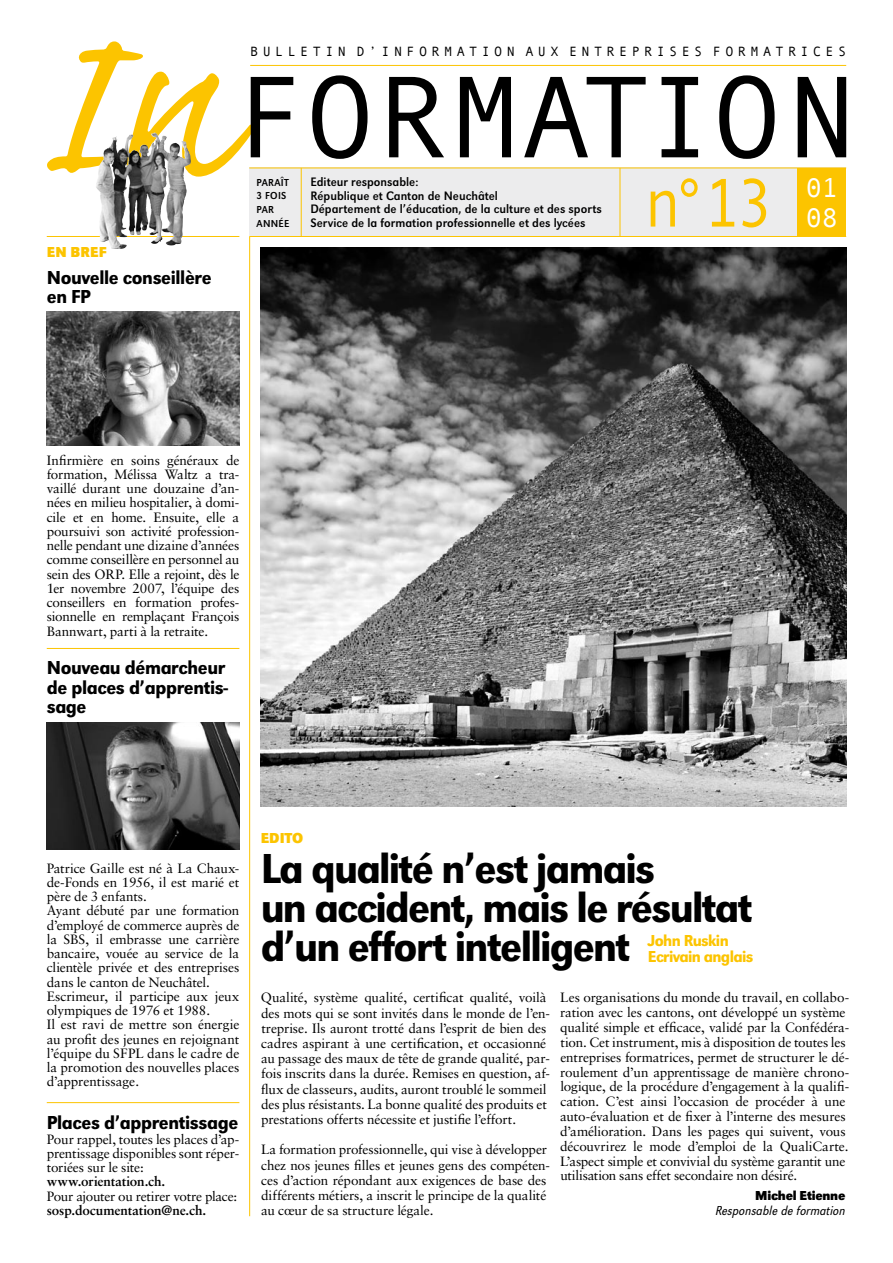
<style>
.page{position:relative;width:893px;height:1263px;background:#fff}
.page>*{position:absolute;margin:0;border:0;box-sizing:border-box;transform-origin:0 0}
.t1{font:68.7px "Andale Mono";color:#fcc400;scale:.9 1}
.t2{font:43.5px/39px "URW Grotesk T Medi Narr";letter-spacing:-.04em;color:#000}
.t3{font:27px/30px "Andale Mono";color:#fff}
.t4{font:19.5px/19.5px "URW Grotesk T Medi Narr";letter-spacing:-.02em;color:#000}
.t5{font:16.5px/16.5px "URW Grotesk T Medi Narr";letter-spacing:-.04em;color:#fcc400}
.t6{font:15px "URW Grotesk T Bold Narr";color:#fcc400}
.t7{font:13.5px/14.2px "Sabon";letter-spacing:-.01em;color:#000}
.t8{font:13.5px "Andale Mono";letter-spacing:.33em;color:#000}
.t9{font:700 13.5px "Sabon";letter-spacing:-.01em;color:#000}
.t10{font:13.5px "URW Grotesk T Ligh Extr Narr Obli";color:#000}
.t11{font:13.5px "URW Grotesk T Bold Narr";letter-spacing:-.02em;color:#000}
.t12{font:12.75px/13.5px "URW Grotesk T Regu Narr";color:#000}
.t13{font:10.5px/13.6px "URW Grotesk T Regu Narr";letter-spacing:.025em;color:#000}
</style>
<div class="page">
<div style="left:249px;top:168px;width:597px;height:68px;background:#ececed"></div>
<hr style="left:47px;top:236px;width:192px;height:1px;background:#fcc400">
<div style="left:798px;top:168px;width:48px;height:69px;background:#fcc400"></div>
<svg style="left:47px;top:41px;width:246px;height:136px"></svg>
<svg style="left:312px;top:75px;width:56px;height:84px"></svg>
<svg style="left:389px;top:77px;width:55px;height:80px"></svg>
<svg style="left:460px;top:77px;width:51px;height:80px"></svg>
<svg style="left:524px;top:77px;width:122px;height:80px"></svg>
<svg style="left:662px;top:77px;width:36px;height:80px"></svg>
<svg style="left:719px;top:75px;width:56px;height:84px"></svg>
<svg style="left:798px;top:77px;width:48px;height:80px"></svg>
<img style="left:261px;top:248px;width:585px;height:558px">
<hr style="left:249px;top:168px;width:597px;height:1px;background:#fcc400">
<hr style="left:250px;top:65px;width:596px;height:1px;background:#fcc400">
<hr style="left:250px;top:236px;width:596px;height:1px;background:#fcc400">
<hr style="left:620px;top:168px;width:1px;height:69px;background:#fcc400">
<hr style="left:301px;top:168px;width:1px;height:69px;background:#fcc400">
<hr style="left:249px;top:236px;width:1px;height:980px;background:#fcc400">
<hr style="left:47px;top:1102px;width:192px;height:1px;background:#fcc400">
<img style="left:110px;top:143px;width:48px;height:41px">
<hr style="left:47px;top:648px;width:192px;height:1px;background:#fcc400">
<img style="left:47px;top:723px;width:192px;height:126px">
<img style="left:47px;top:311px;width:192px;height:135px">
<p class="t8" style="left:250px;top:44px;width:598px">BULLETIN D’INFORMATION AUX ENTREPRISES FORMATRICES</p>
<p class="t6" style="left:47px;top:244px;width:61px">EN BREF</p>
<h3 class="t4" style="left:47px;top:267px;width:166px">Nouvelle conseillère en FP</h3>
<p class="t13" style="left:257px;top:175px;width:34px">PARAÎT<br>3 FOIS<br>PAR<br>ANNÉE</p>
<h1 class="t1" style="left:644px;top:164px;width:145px">n°13</h1>
<p class="t12" style="left:310px;top:175px;width:293px">Editeur responsable:<br>République et Canton de Neuchâtel<br>Département de l’éducation, de la culture et des sports Service de la formation professionnelle et des lycées</p>
<h3 class="t3" style="left:806px;top:172px;width:34px">01<br>08</h3>
<p class="t7" style="left:47px;top:453px;width:194px;text-align:justify">Infirmière en soins généraux de formation, Mélissa Waltz a tra&shy;vaillé durant une douzaine d’an&shy;nées en milieu hospitalier, à domi&shy;cile et en home. Ensuite, elle a poursuivi son activité profession&shy;nelle pendant une dizaine d’années comme conseillère en personnel au sein des ORP. Elle a rejoint, dès le 1er novembre 2007, l’équipe des conseillers en formation profes&shy;sionnelle en remplaçant François Bannwart, parti à la retraite.</p>
<h3 class="t4" style="left:47px;top:658px;width:183px">Nouveau démarcheur de places d’apprentis&shy;sage</h3>
<p class="t7" style="left:47px;top:861px;width:194px">Patrice Gaille est né à La Chaux&shy;de-Fonds en 1956, il est marié et père de 3 enfants.<br>Ayant débuté par une formation d’employé de commerce auprès de la SBS, il embrasse une carrière bancaire, vouée au service de la clientèle privée et des entreprises dans le canton de Neuchâtel.<br>Escrimeur, il participe aux jeux olympiques de 1976 et 1988.<br>Il est ravi de mettre son énergie au profit des jeunes en rejoignant l’équipe du SFPL dans le cadre de la promotion des nouvelles places d’apprentissage.</p>
<h3 class="t4" style="left:47px;top:1113px;width:193px">Places d’apprentissage</h3>
<p class="t7" style="left:47px;top:1132px;width:194px;text-align:justify">Pour rappel, toutes les places d’ap&shy;prentissage disponibles sont réper&shy;toriées sur le site:</p>
<p class="t9" style="left:47px;top:1173px;width:120px">www.orientation.ch.</p>
<p class="t7" style="left:47px;top:1189px;width:192px">Pour ajouter ou retirer votre place:</p>
<p class="t9" style="left:47px;top:1202px;width:161px">sosp.documentation@ne.ch.</p>
<p class="t6" style="left:261px;top:829px;width:44px">EDITO</p>
<h2 class="t2" style="left:261px;top:849px;width:493px">La qualité n’est jamais<br>un accident, mais le résultat d’un effort intelligent</h2>
<p class="t5" style="left:648px;top:932px;width:107px">John Ruskin<br>Ecrivain anglais</p>
<p class="t7" style="left:261px;top:990px;width:291px;line-height:15.1px">Qualité, système qualité, certificat qualité, voilà des mots qui se sont invités dans le monde de l’en&shy;treprise. Ils auront trotté dans l’esprit de bien des cadres aspirant à une certification, et occasionné au passage des maux de tête de grande qualité, par&shy;fois inscrits dans la durée. Remises en question, af&shy;flux de classeurs, audits, auront troublé le sommeil des plus résistants. La bonne qualité des produits et prestations offerts nécessite et justifie l’effort.</p>
<p class="t7" style="left:261px;top:1142px;width:291px;line-height:15.1px">La formation professionnelle, qui vise à développer chez nos jeunes filles et jeunes gens des compéten&shy;ces d’action répondant aux exigences de base des différents métiers, a inscrit le principe de la qualité au cœur de sa structure légale.</p>
<p class="t7" style="left:560px;top:990px;width:291px;line-height:14.9px">Les organisations du monde du travail, en collabo&shy;ration avec les cantons, ont développé un système qualité simple et efficace, validé par la Confédéra&shy;tion. Cet instrument, mis à disposition de toutes les entreprises formatrices, permet de structurer le dé&shy;roulement d’un apprentissage de manière chrono&shy;logique, de la procédure d’engagement à la qualifi&shy;cation. C’est ainsi l’occasion de procéder à une auto-évaluation et de fixer à l’interne des mesures d’amélioration. Dans les pages qui suivent, vous découvrirez le mode d’emploi de la QualiCarte.<br>L’aspect simple et convivial du système garantit une utilisation sans effet secondaire non désiré.</p>
<p class="t11" style="left:755px;top:1187px;width:92px">Michel Etienne</p>
<p class="t10" style="left:716px;top:1203px;width:131px">Responsable de formation</p>
</div>
